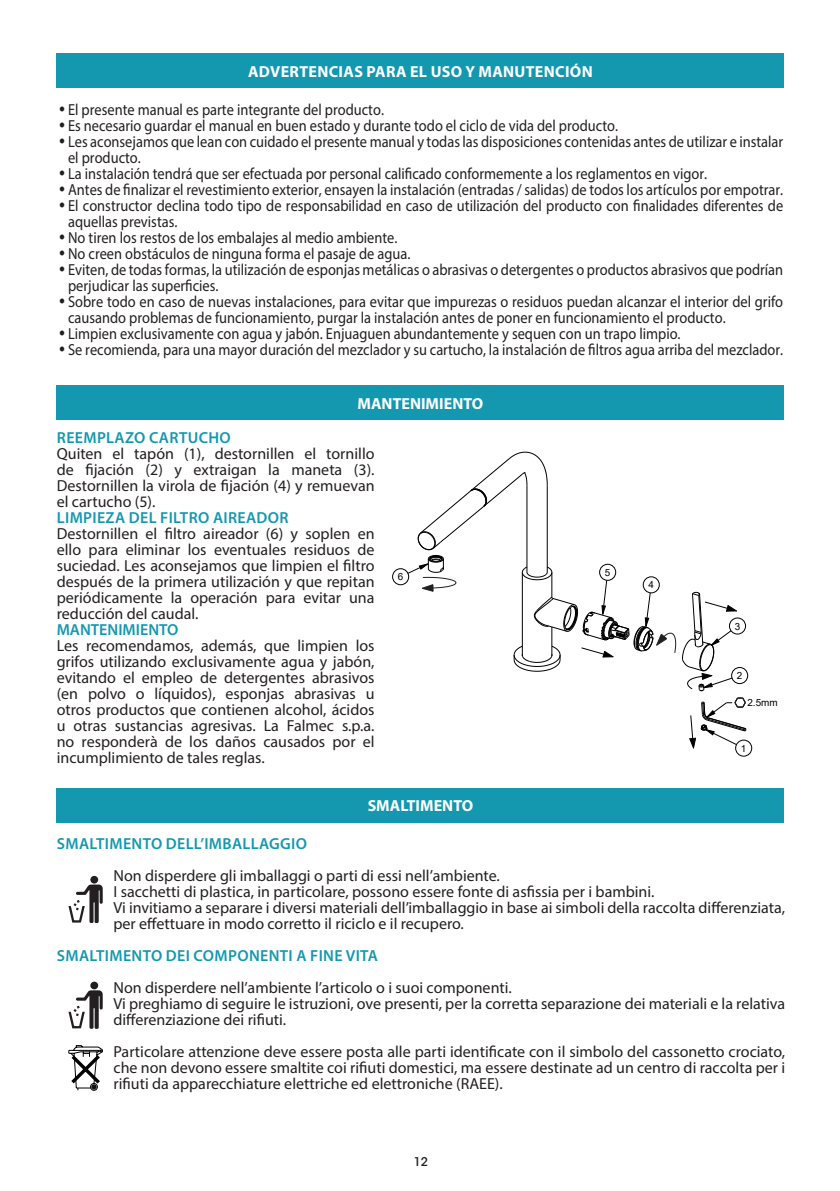
<style>
.page{position:relative;width:840px;height:1191px;background:#fff}
.page>*{position:absolute;margin:0;border:0;box-sizing:border-box;transform-origin:0 0}
.txt_fasi_piccole{font:16px/16px "Myriad Pro";color:#231f20;text-align:justify}
.txt_fasi_piccole-2{font:16px/16px "Myriad Pro";color:#231f20;scale:.9 1}
.txt_fasi_piccole-3{font:600 16px "Myriad Pro";letter-spacing:.02em;color:#1498af}
.t1{font:700 16px "Myriad Pro";letter-spacing:.015em;color:#fff}
.txt_fasi_piccole-4{font:600 16px "Myriad Pro";color:#1498af}
.t2{font:500 12px "ITC Avant Garde Std";color:#231f20}
.t3{font:9.8px "Arial";color:#000001}
.s1{font-family:"ITC Avant Garde Std";font-weight:700}
</style>
<div class="page">
<div style="left:392px;top:568px;width:16px;height:17px;border:1px solid #000001;border-radius:50%"></div>
<div style="left:735px;top:740px;width:16px;height:16px;border:1px solid #000001;border-radius:50%"></div>
<div style="left:728px;top:618px;width:17px;height:16px;border:1px solid #000001;border-radius:50%"></div>
<div style="left:731px;top:667px;width:16px;height:17px;border:1px solid #000001;border-radius:50%"></div>
<svg style="left:682px;top:591px;width:54px;height:100px"></svg>
<svg style="left:689px;top:697px;width:57px;height:51px"></svg>
<svg style="left:407px;top:451px;width:268px;height:221px"></svg>
<div style="left:57px;top:54px;width:726px;height:34px;background:#1498af"></div>
<div style="left:90px;top:876px;width:8px;height:7px;background:#231f20;border-radius:50%"></div>
<svg style="left:68px;top:884px;width:35px;height:39px"></svg>
<div style="left:90px;top:981px;width:8px;height:8px;background:#231f20;border-radius:50%"></div>
<svg style="left:68px;top:990px;width:35px;height:38px"></svg>
<svg style="left:68px;top:1045px;width:35px;height:45px"></svg>
<div style="left:57px;top:386px;width:726px;height:34px;background:#1498af"></div>
<div style="left:57px;top:788px;width:726px;height:34px;background:#1498af"></div>
<p class="t1" style="left:248px;top:61px;width:346px">ADVERTENCIAS PARA EL USO Y MANUTENCIÓN</p>
<p class="txt_fasi_piccole-2" style="left:57px;top:101px;width:365px"><span class="s1">•</span>El presente manual es parte integrante del producto.</p>
<p class="txt_fasi_piccole-2" style="left:57px;top:117px;width:624px"><span class="s1">•</span>Es necesario guardar el manual en buen estado y durante todo el ciclo de vida del producto.</p>
<p class="txt_fasi_piccole-2" style="left:68px;top:133px;width:795px;text-indent:-11px"><span class="s1">•</span>Les aconsejamos que lean con cuidado el presente manual y todas las disposiciones contenidas antes de utilizar e instalar el producto.</p>
<p class="txt_fasi_piccole-2" style="left:57px;top:165px;width:723px"><span class="s1">•</span>La instalación tendrá que ser efectuada por personal calificado conformemente a los reglamentos en vigor.</p>
<p class="txt_fasi_piccole-2" style="left:57px;top:181px;width:808px"><span class="s1">•</span>Antes de finalizar el revestimiento exterior, ensayen la instalación (entradas / salidas) de todos los artículos por empotrar.</p>
<p class="txt_fasi_piccole-2" style="left:68px;top:197px;width:795px;text-indent:-11px"><span class="s1">•</span>El constructor declina todo tipo de responsabilidad en caso de utilización del producto con finalidades diferentes de aquellas previstas.</p>
<p class="txt_fasi_piccole-2" style="left:57px;top:229px;width:380px"><span class="s1">•</span>No tiren los restos de los embalajes al medio ambiente.</p>
<p class="txt_fasi_piccole-2" style="left:57px;top:245px;width:394px"><span class="s1">•</span>No creen obstáculos de ninguna forma el pasaje de agua.</p>
<p class="txt_fasi_piccole-2" style="left:68px;top:261px;width:795px;text-indent:-11px"><span class="s1">•</span>Eviten, de todas formas, la utilización de esponjas metálicas o abrasivas o detergentes o productos abrasivos que podrían perjudicar las superficies.</p>
<p class="txt_fasi_piccole-2" style="left:68px;top:293px;width:795px;text-indent:-11px"><span class="s1">•</span>Sobre todo en caso de nuevas instalaciones, para evitar que impurezas o residuos puedan alcanzar el interior del grifo causando problemas de funcionamiento, purgar la instalación antes de poner en funcionamiento el producto.</p>
<p class="txt_fasi_piccole-2" style="left:57px;top:325px;width:694px"><span class="s1">•</span>Limpien exclusivamente con agua y jabón. Enjuaguen abundantemente y sequen con un trapo limpio.</p>
<p class="txt_fasi_piccole-2" style="left:57px;top:341px;width:808px"><span class="s1">•</span>Se recomienda, para una mayor duración del mezclador y su cartucho, la instalación de filtros agua arriba del mezclador.</p>
<p class="t1" style="left:357px;top:393px;width:127px">MANTENIMIENTO</p>
<p class="txt_fasi_piccole-3" style="left:57px;top:427px;width:175px">REEMPLAZO CARTUCHO</p>
<p class="txt_fasi_piccole" style="left:57px;top:445px;width:319px">Quiten el tapón (1), destornillen el tornillo de fijación (2) y extraigan la maneta (3).<br>Destornillen la virola de fijación (4) y remuevan el cartucho (5).</p>
<p class="txt_fasi_piccole-3" style="left:57px;top:507px;width:233px">LIMPIEZA DEL FILTRO AIREADOR</p>
<p class="txt_fasi_piccole" style="left:57px;top:525px;width:319px">Destornillen el filtro aireador (6) y soplen en ello para eliminar los eventuales residuos de suciedad. Les aconsejamos que limpien el filtro después de la primera utilización y que repitan periódicamente la operación para evitar una reducción del caudal.</p>
<p class="txt_fasi_piccole-4" style="left:57px;top:619px;width:123px">MANTENIMIENTO</p>
<p class="txt_fasi_piccole" style="left:57px;top:637px;width:319px">Les recomendamos, además, que limpien los grifos utilizando exclusivamente agua y jabón, evitando el empleo de detergentes abrasivos (en polvo o líquidos), esponjas abrasivas u otros productos que contienen alcohol, ácidos u otras sustancias agresivas. La Falmec s.p.a. no responderà de los daños causados por el incumplimiento de tales reglas.</p>
<p class="t1" style="left:367px;top:795px;width:107px">SMALTIMENTO</p>
<p class="t3" style="left:604px;top:565px;width:7px">5</p>
<p class="t3" style="left:397px;top:570px;width:7px">6</p>
<p class="t3" style="left:648px;top:578px;width:7px">4</p>
<p class="t3" style="left:734px;top:619px;width:7px">3</p>
<p class="t3" style="left:736px;top:669px;width:7px">2</p>
<p class="t3" style="left:747px;top:696px;width:32px">2.5mm</p>
<p class="t3" style="left:740px;top:741px;width:7px">1</p>
<p class="txt_fasi_piccole-3" style="left:57px;top:833px;width:251px">SMALTIMENTO DELL’IMBALLAGGIO</p>
<p class="txt_fasi_piccole" style="left:113px;top:867px;width:388px">Non disperdere gli imballaggi o parti di essi nell’ambiente.</p>
<p class="txt_fasi_piccole" style="left:113px;top:883px;width:542px">I sacchetti di plastica, in particolare, possono essere fonte di asfissia per i bambini.</p>
<p class="txt_fasi_piccole" style="left:113px;top:899px;width:672px">Vi invitiamo a separare i diversi materiali dell’imballaggio in base ai simboli della raccolta differenziata, per effettuare in modo corretto il riciclo e il recupero.</p>
<p class="txt_fasi_piccole-3" style="left:57px;top:945px;width:322px">SMALTIMENTO DEI COMPONENTI A FINE VITA</p>
<p class="txt_fasi_piccole" style="left:113px;top:979px;width:399px">Non disperdere nell’ambiente l’articolo o i suoi componenti.</p>
<p class="txt_fasi_piccole" style="left:113px;top:995px;width:672px">Vi preghiamo di seguire le istruzioni, ove presenti, per la corretta separazione dei materiali e la relativa differenziazione dei rifiuti.</p>
<p class="txt_fasi_piccole" style="left:113px;top:1043px;width:672px">Particolare attenzione deve essere posta alle parti identificate con il simbolo del cassonetto crociato, che non devono essere smaltite coi rifiuti domestici, ma essere destinate ad un centro di raccolta per i rifiuti da apparecchiature elettriche ed elettroniche (RAEE).</p>
<p class="t2" style="left:413px;top:1154px;width:16px">12</p>
</div>
